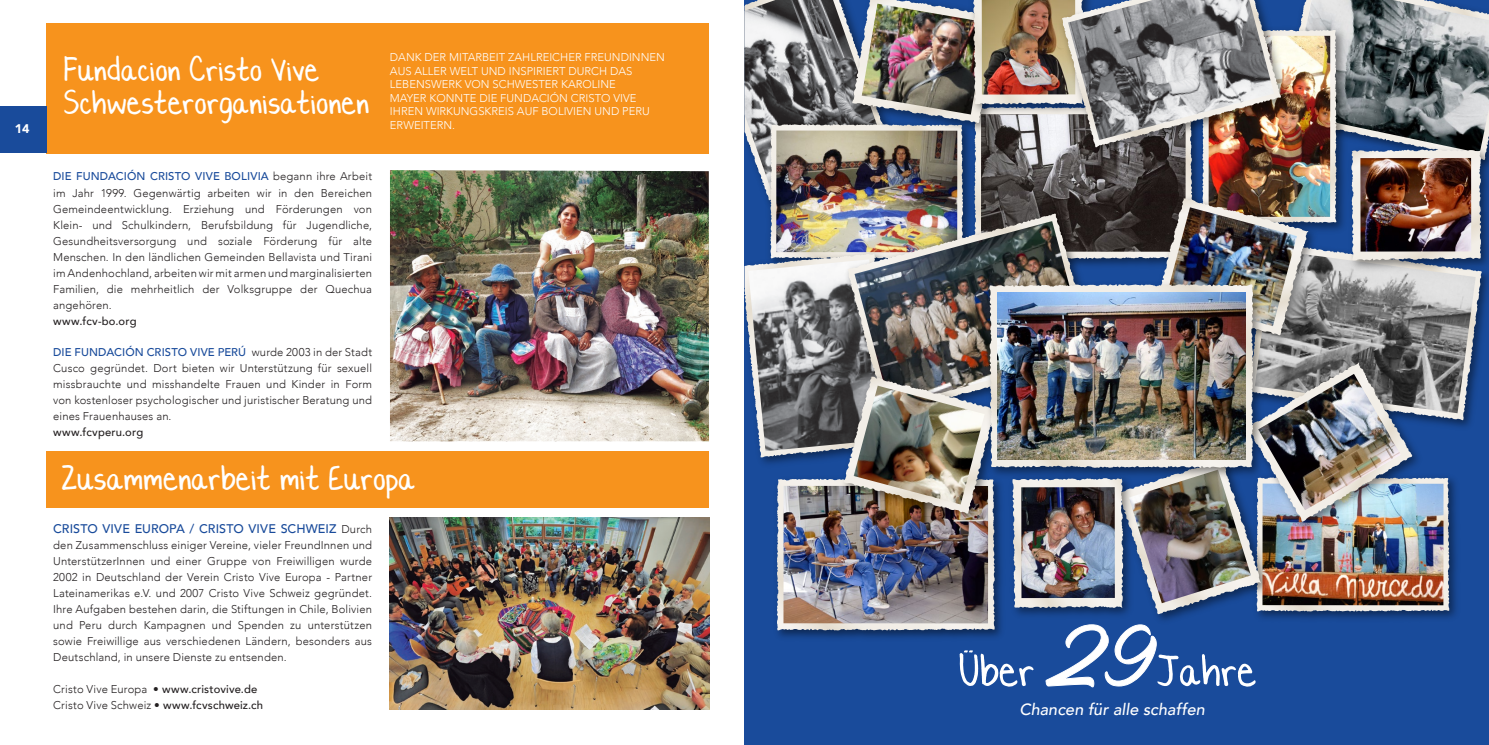
<style>
.page{position:relative;width:1489px;height:745px;background:#fff}
.page>*{position:absolute;margin:0;border:0;box-sizing:border-box;transform-origin:0 0}
.t1{font:60px "Lauren C.Brown Demo Version";color:#fff}
.t2{font:46.25px "Lauren C.Brown Demo Version";color:#fff}
.t3{font:45px "Lauren C.Brown Demo Version";color:#fff}
.t4{font:italic 500 16.25px "Avenir";letter-spacing:.005em;color:#fff}
.t5{font:500 12.5px "Avenir";letter-spacing:.005em;color:#194b9b}
.t6{font:900 12.5px "Avenir";color:#fff}
.t7{font:300 11.25px/16px "Avenir";letter-spacing:.015em;color:#231f20;text-align:justify}
.t8{font:300 11.25px/13.5px "Avenir";color:#fff}
.t9{font:500 11.25px "Avenir";letter-spacing:.015em;color:#231f20}
.s1{font-weight:500;color:#194b9b}
.s2{font-weight:300;font-size:11.25px;color:#231f20}
.s3{font-weight:300}
.s4{font-family:"Marguerite";font-size:68px}
</style>
<div class="page">
<div style="left:744px;top:0;width:744px;height:744px;background:#194b9b"></div>
<div style="left:47px;top:23px;width:662px;height:130px;background:#f7931d"></div>
<div style="left:47px;top:451px;width:662px;height:56px;background:#f7931d"></div>
<img style="left:390px;top:170px;width:319px;height:271px">
<img style="left:390px;top:517px;width:319px;height:192px">
<img style="left:1301px;top:0;width:187px;height:142px">
<img style="left:1275px;top:477px;width:182px;height:142px">
<img style="left:1275px;top:483px;width:168px;height:122px">
<img style="left:808px;top:0;width:37px;height:117px">
<img style="left:764px;top:117px;width:203px;height:129px">
<svg style="left:744px;top:0;width:64px;height:189px;background:#888b91"></svg>
<img style="left:776px;top:130px;width:181px;height:116px">
<img style="left:1205px;top:22px;width:145px;height:209px">
<img style="left:1208px;top:36px;width:122px;height:181px">
<img style="left:1323px;top:249px;width:165px;height:178px">
<img style="left:1267px;top:250px;width:208px;height:163px">
<img style="left:777px;top:478px;width:225px;height:160px">
<svg style="left:777px;top:478px;width:43px;height:54px"></svg>
<img style="left:783px;top:485px;width:205px;height:138px">
<img style="left:967px;top:138px;width:238px;height:68px">
<img style="left:980px;top:119px;width:205px;height:87px">
<img style="left:1153px;top:536px;width:122px;height:85px">
<img style="left:1137px;top:482px;width:113px;height:121px">
<img style="left:845px;top:0;width:128px;height:138px">
<svg style="left:852px;top:0;width:43px;height:109px"></svg>
<img style="left:861px;top:4px;width:104px;height:110px">
<img style="left:1343px;top:142px;width:145px;height:133px">
<svg style="left:1351px;top:149px;width:68px;height:66px"></svg>
<img style="left:1360px;top:158px;width:110px;height:93px">
<img style="left:965px;top:0;width:89px;height:119px">
<svg style="left:973px;top:0;width:48px;height:161px;background:#908d8d"></svg>
<img style="left:981px;top:0;width:73px;height:94px">
<img style="left:1013px;top:482px;width:124px;height:134px">
<svg style="left:1012px;top:482px;width:91px;height:46px"></svg>
<img style="left:1021px;top:487px;width:93px;height:110px">
<img style="left:744px;top:246px;width:96px;height:218px">
<svg style="left:799px;top:253px;width:41px;height:6px"></svg>
<img style="left:748px;top:259px;width:92px;height:192px">
<img style="left:1148px;top:191px;width:174px;height:158px">
<img style="left:1187px;top:207px;width:109px;height:119px">
<img style="left:1239px;top:355px;width:187px;height:181px">
<svg style="left:1267px;top:363px;width:90px;height:10px"></svg>
<img style="left:1258px;top:373px;width:142px;height:137px">
<img style="left:840px;top:206px;width:238px;height:163px">
<svg style="left:965px;top:213px;width:89px;height:8px"></svg>
<img style="left:854px;top:221px;width:224px;height:148px">
<img style="left:836px;top:369px;width:166px;height:159px">
<svg style="left:843px;top:376px;width:32px;height:114px"></svg>
<img style="left:853px;top:385px;width:131px;height:119px">
<img style="left:982px;top:277px;width:285px;height:205px">
<svg style="left:1078px;top:198px;width:109px;height:95px"></svg>
<img style="left:997px;top:293px;width:247px;height:166px">
<img style="left:1054px;top:0;width:241px;height:162px">
<svg style="left:1061px;top:0;width:6px;height:33px"></svg>
<img style="left:1067px;top:0;width:206px;height:140px">
<svg style="left:964px;top:650px;width:8px;height:2px"></svg>
<div style="left:0;top:106px;width:47px;height:47px;background:#194b9b"></div>
<p class="t6" style="left:15px;top:118px;width:16px">14</p>
<p class="t3" style="left:64px;top:52px;width:257px">Fundacion Cristo Vive</p>
<p class="t3" style="left:64px;top:86px;width:307px">Schwesterorganisationen</p>
<p class="t7" style="left:53px;top:168px;width:320px"><span class="s1">DIE FUNDACIÓN CRISTO VIVE BOLIVIA</span> begann ihre Arbeit im Jahr 1999. Gegenwärtig arbeiten wir in den Bereichen Gemeindeentwicklung. Erziehung und Förderungen von Klein- und Schulkindern, Berufsbildung für Jugendliche, Gesundheitsversorgung und soziale Förderung für alte Menschen. In den ländlichen Gemeinden Bellavista und Tirani im Andenhochland, arbeiten wir mit armen und marginalisierten Familien, die mehrheitlich der Volksgruppe der Quechua angehören.</p>
<p class="t9" style="left:53px;top:311px;width:85px">www.fcv-bo.org</p>
<p class="t7" style="left:53px;top:343px;width:320px"><span class="s1">DIE FUNDACIÓN CRISTO VIVE PERÚ</span> wurde 2003 in der Stadt Cusco gegründet. Dort bieten wir Unterstützung für sexuell missbrauchte und misshandelte Frauen und Kinder in Form von kostenloser psychologischer und juristischer Beratung und eines Frauenhauses an.</p>
<p class="t9" style="left:53px;top:422px;width:92px">www.fcvperu.org</p>
<p class="t8" style="left:390px;top:50px;width:276px">DANK DER MITARBEIT ZAHLREICHER FREUNDINNEN AUS ALLER WELT UND INSPIRIERT DURCH DAS LEBENSWERK VON SCHWESTER KAROLINE<br>MAYER KONNTE DIE FUNDACIÓN CRISTO VIVE IHREN WIRKUNGSKREIS AUF BOLIVIEN UND PERU ERWEITERN.</p>
<p class="t2" style="left:61px;top:460px;width:355px">Zusammenarbeit mit Europa</p>
<p class="t5" style="left:53px;top:517px;width:320px">CRISTO VIVE EUROPA / CRISTO VIVE SCHWEIZ <span class="s2">Durch</span></p>
<p class="t7" style="left:53px;top:537px;width:320px">den Zusammenschluss einiger Vereine, vieler FreundInnen und UnterstützerInnen und einer Gruppe von Freiwilligen wurde 2002 in Deutschland der Verein Cristo Vive Europa - Partner Lateinamerikas e.V. und 2007 Cristo Vive Schweiz gegründet.<br>Ihre Aufgaben bestehen darin, die Stiftungen in Chile, Bolivien und Peru durch Kampagnen und Spenden zu unterstützen sowie Freiwillige aus verschiedenen Ländern, besonders aus Deutschland, in unsere Dienste zu entsenden.</p>
<p class="t9" style="left:53px;top:679px;width:206px"><span class="s3">Cristo Vive Europa</span> • www.cristovive.de</p>
<p class="t9" style="left:53px;top:695px;width:211px"><span class="s3">Cristo Vive Schweiz</span> • www.fcvschweiz.ch</p>
<p class="t1" style="left:958px;top:648px;width:299px">Uber <span class="s4">29</span>Jahre</p>
<p class="t4" style="left:1019px;top:699px;width:187px">Chancen für alle schaffen</p>
</div>
